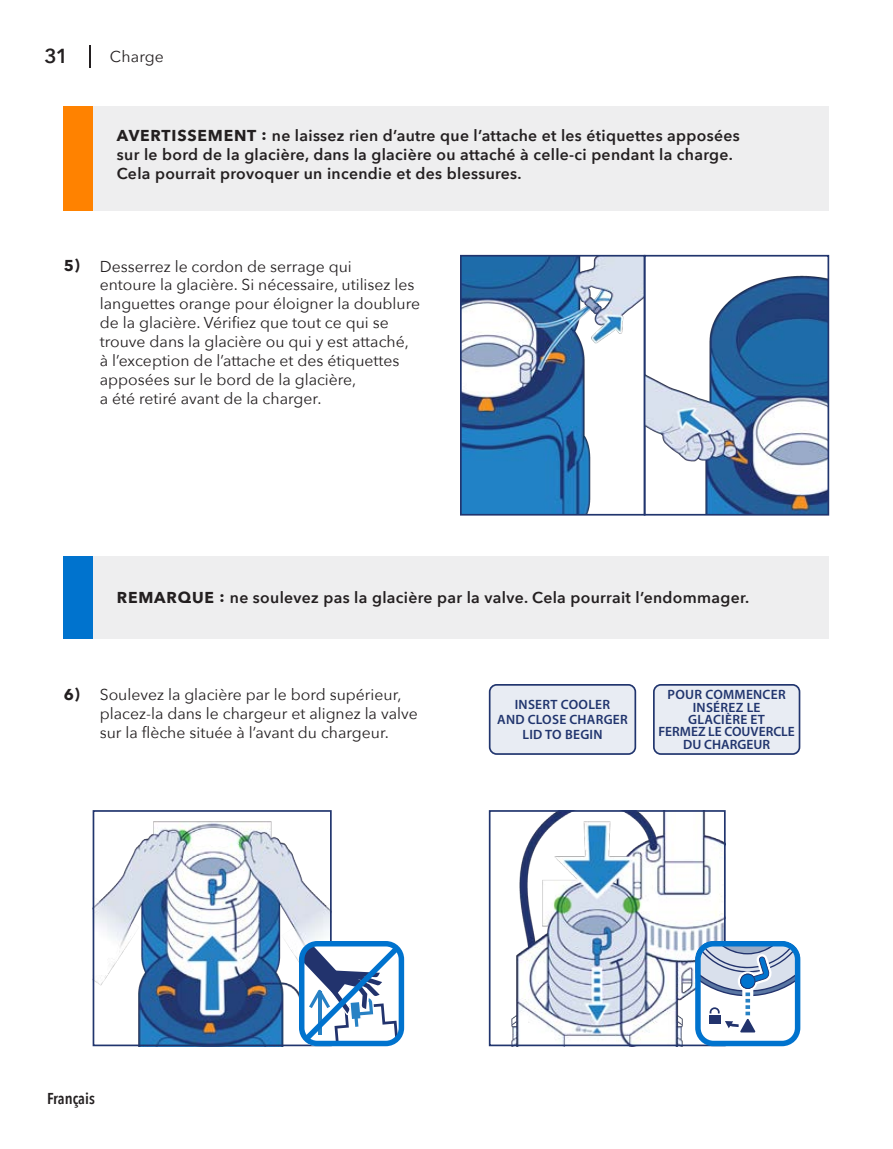
<style>
.page{position:relative;width:893px;height:1149px;background:#fff}
.page>*{position:absolute;margin:0;border:0;box-sizing:border-box;transform-origin:0 0}
.t1{font:600 20.25px "Avenir Next";color:#231f20}
.t2{font:15.75px/18.9px "Avenir Next";color:#231f20}
.t3{font:600 15.75px/18.9px "Avenir Next";letter-spacing:.02em;color:#231f20}
.t4{font:600 15.75px "Avenir Next Condensed";color:#231f20}
.t5{font:700 15.75px "Avenir Next";color:#231f20}
.t6{font:600 13.5px/12.4px "Myriad Pro";letter-spacing:.02em;color:#21356e;text-align:center}
.s1{font-weight:700}
</style>
<div class="page">
<svg style="left:90px;top:46px;width:1px;height:22px"></svg>
<div style="left:64px;top:106px;width:765px;height:105px;background:#eeeeef"></div>
<div style="left:64px;top:106px;width:29px;height:105px;background:#ff8200"></div>
<div style="left:64px;top:556px;width:765px;height:82px;background:#eeeeef"></div>
<div style="left:64px;top:556px;width:29px;height:82px;background:#0073ce"></div>
<img style="left:96px;top:821px;width:233px;height:221px">
<div style="left:93px;top:809px;width:239px;height:236px;border:2px solid #21356e"></div>
<img style="left:511px;top:812px;width:212px;height:230px">
<div style="left:489px;top:809px;width:237px;height:236px;border:2px solid #21356e"></div>
<svg style="left:299px;top:940px;width:105px;height:105px"></svg>
<svg style="left:695px;top:940px;width:105px;height:105px"></svg>
<div style="left:654px;top:684px;width:145px;height:69px;background:#e8ecf3;border-radius:7px"></div>
<div style="left:653px;top:683px;width:147px;height:71px;border:2px solid #21356e;border-radius:7px"></div>
<div style="left:490px;top:684px;width:145px;height:69px;background:#e8ecf3;border-radius:7px"></div>
<div style="left:489px;top:683px;width:147px;height:71px;border:2px solid #21356e;border-radius:7px"></div>
<img style="left:463px;top:258px;width:179px;height:254px">
<div style="left:460px;top:255px;width:185px;height:260px;border:2px solid #21356e"></div>
<img style="left:647px;top:275px;width:179px;height:237px">
<div style="left:644px;top:255px;width:185px;height:260px;border:2px solid #21356e"></div>
<p class="t1" style="left:44px;top:38px;width:25px">31</p>
<p class="t2" style="left:110px;top:46px;width:56px">Charge</p>
<p class="t3" style="left:117px;top:126px;width:624px"><span class="s1">AVERTISSEMENT :</span> ne laissez rien d’autre que l’attache et les étiquettes apposées sur le bord de la glacière, dans la glacière ou attaché à celle-ci pendant la charge.<br>Cela pourrait provoquer un incendie et des blessures.</p>
<p class="t5" style="left:64px;top:252px;width:18px">5)</p>
<p class="t2" style="left:100px;top:256px;width:322px">Desserrez le cordon de serrage qui<br>entoure la glacière. Si nécessaire, utilisez les languettes orange pour éloigner la doublure de la glacière. Vérifiez que tout ce qui se trouve dans la glacière ou qui y est attaché, à l’exception de l’attache et des étiquettes apposées sur le bord de la glacière,<br>a été retiré avant de la charger.</p>
<p class="t3" style="left:117px;top:587px;width:634px"><span class="s1">REMARQUE :</span> ne soulevez pas la glacière par la valve. Cela pourrait l’endommager.</p>
<p class="t5" style="left:64px;top:679px;width:18px">6)</p>
<p class="t2" style="left:100px;top:684px;width:319px">Soulevez la glacière par le bord supérieur, placez-la dans le chargeur et alignez la valve sur la flèche située à l’avant du chargeur.</p>
<p class="t6" style="left:497px;top:697px;width:132px;line-height:14.6px">INSERT COOLER<br>AND CLOSE CHARGER<br>LID TO BEGIN</p>
<p class="t6" style="left:658px;top:688px;width:138px">POUR COMMENCER<br>INSÉREZ LE<br>GLACIÈRE ET<br>FERMEZ LE COUVERCLE<br>DU CHARGEUR</p>
<p class="t4" style="left:47px;top:1084px;width:49px">Français</p>
</div>
